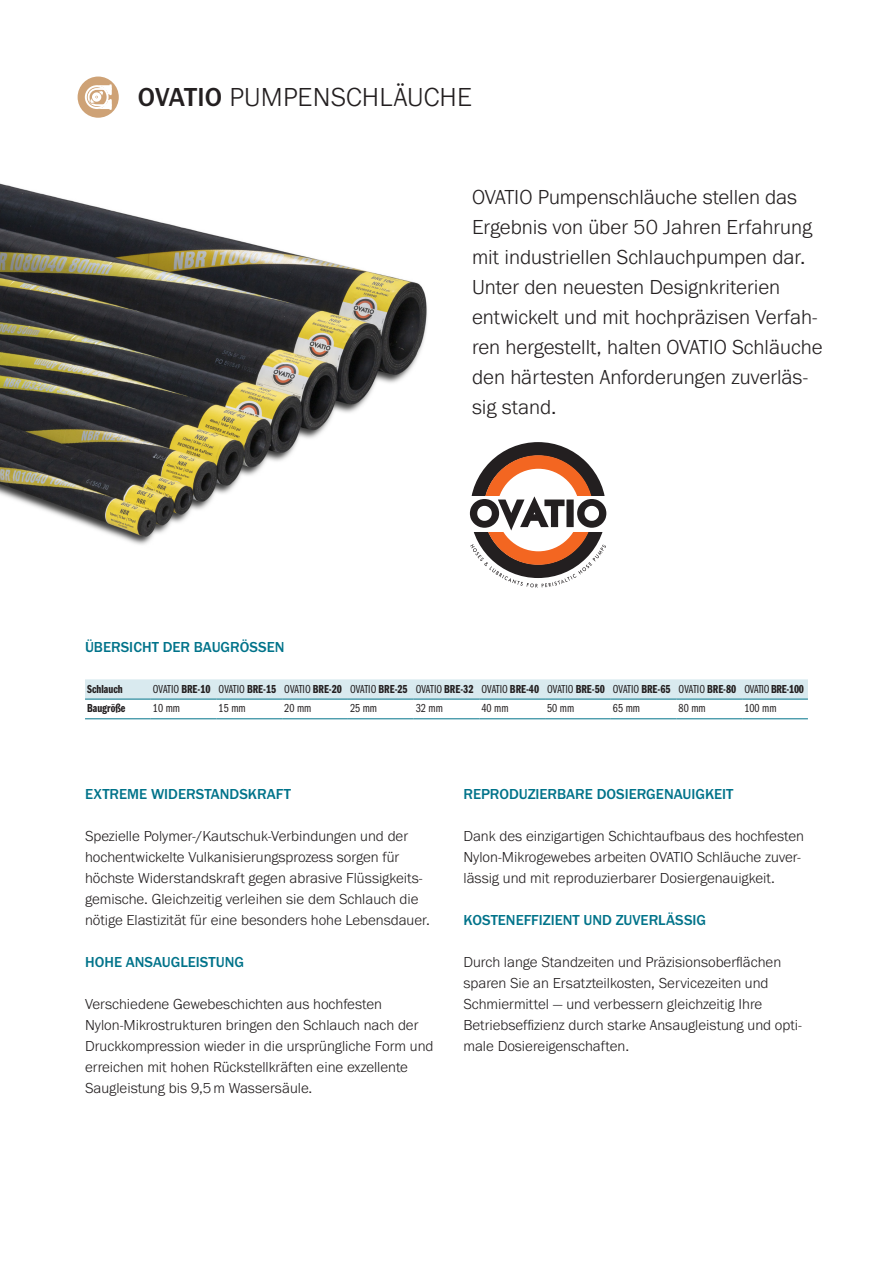
<style>
.page{position:relative;width:893px;height:1263px;background:#fff}
.page>*{position:absolute;margin:0;border:0;box-sizing:border-box;transform-origin:0 0}
.header_H1{font:300 27px "Franklin Gothic URW";letter-spacing:.01em;color:#231f20}
.fliesstext{font:300 21px/30px "Franklin Gothic URW";color:#231f20}
.fliesstext-2{font:300 15px/21px "Franklin Gothic URW";color:#231f20}
.sub_heading{font:500 15px "Franklin Gothic URW";color:#00738a}
.fliesstext-3{font:500 15px "Franklin Gothic URW";color:#00738a}
.t1{font:12px "Franklin Gothic LT Pro Bk Cm";color:#231f20}
.t2{font:12px "Franklin Gothic LT Pro Dm Cm";color:#231f20}
.s1{font-weight:500}
.s2{font-family:"Franklin Gothic LT Pro Dm Cm"}
.s3{font-family:"Franklin Gothic LT Pro Bk Cm"}
</style>
<div class="page">
<img style="left:0;top:183px;width:427px;height:362px">
<div style="left:78px;top:77px;width:41px;height:41px;background:#cea276;border-radius:21px"></div>
<svg style="left:85px;top:84px;width:27px;height:26px"></svg>
<svg style="left:470px;top:442px;width:136px;height:145px"></svg>
<svg style="left:85px;top:679px;width:723px;height:20px"></svg>
<hr style="left:85px;top:699px;width:66px;height:1px;background:#00738a">
<hr style="left:151px;top:699px;width:65px;height:1px;background:#00738a">
<hr style="left:216px;top:699px;width:66px;height:1px;background:#00738a">
<hr style="left:282px;top:699px;width:66px;height:1px;background:#00738a">
<hr style="left:348px;top:699px;width:66px;height:1px;background:#00738a">
<hr style="left:414px;top:699px;width:65px;height:1px;background:#00738a">
<hr style="left:479px;top:699px;width:66px;height:1px;background:#00738a">
<hr style="left:545px;top:699px;width:66px;height:1px;background:#00738a">
<hr style="left:611px;top:699px;width:65px;height:1px;background:#00738a">
<hr style="left:676px;top:699px;width:66px;height:1px;background:#00738a">
<hr style="left:742px;top:699px;width:66px;height:1px;background:#00738a">
<hr style="left:85px;top:718px;width:66px;height:1px;background:#00738a">
<hr style="left:151px;top:718px;width:65px;height:1px;background:#00738a">
<hr style="left:216px;top:718px;width:66px;height:1px;background:#00738a">
<hr style="left:282px;top:718px;width:66px;height:1px;background:#00738a">
<hr style="left:348px;top:718px;width:66px;height:1px;background:#00738a">
<hr style="left:414px;top:718px;width:65px;height:1px;background:#00738a">
<hr style="left:479px;top:718px;width:66px;height:1px;background:#00738a">
<hr style="left:545px;top:718px;width:66px;height:1px;background:#00738a">
<hr style="left:611px;top:718px;width:65px;height:1px;background:#00738a">
<hr style="left:676px;top:718px;width:66px;height:1px;background:#00738a">
<hr style="left:742px;top:718px;width:66px;height:1px;background:#00738a">
<p class="header_H1" style="left:138px;top:80px;width:336px"><span class="s1">OVATIO</span> PUMPENSCHLÄUCHE</p>
<p class="fliesstext" style="left:472px;top:182px;width:352px">OVATIO Pumpenschläuche stellen das Ergebnis von über 50 Jahren Erfahrung mit industriellen Schlauchpumpen dar.<br>Unter den neuesten Designkriterien entwickelt und mit hochpräzisen Verfah&shy;ren hergestellt, halten OVATIO Schläuche den härtesten Anforderungen zuverläs&shy;sig stand.</p>
<p class="fliesstext-3" style="left:85px;top:638px;width:201px">ÜBERSICHT DER BAUGRÖSSEN</p>
<p class="t2" style="left:87px;top:682px;width:37px">Schlauch</p>
<p class="t1" style="left:153px;top:682px;width:59px">OVATIO <span class="s2">BRE-10</span></p>
<p class="t1" style="left:219px;top:682px;width:59px">OVATIO <span class="s2">BRE-15</span></p>
<p class="t1" style="left:284px;top:682px;width:59px">OVATIO <span class="s2">BRE-20</span></p>
<p class="t1" style="left:350px;top:682px;width:59px">OVATIO <span class="s2">BRE-25</span></p>
<p class="t1" style="left:416px;top:682px;width:59px">OVATIO <span class="s2">BRE-32</span></p>
<p class="t1" style="left:481px;top:682px;width:59px">OVATIO <span class="s2">BRE-40</span></p>
<p class="t1" style="left:547px;top:682px;width:59px">OVATIO <span class="s2">BRE-50</span></p>
<p class="t1" style="left:613px;top:682px;width:59px">OVATIO <span class="s2">BRE-65</span></p>
<p class="t1" style="left:679px;top:682px;width:59px">OVATIO <span class="s2">BRE-80</span></p>
<p class="t2" style="left:744px;top:682px;width:61px"><span class="s3">OVATIO</span> BRE-100</p>
<p class="t2" style="left:87px;top:702px;width:40px">Baugröße</p>
<p class="t1" style="left:153px;top:702px;width:29px">10 mm</p>
<p class="t1" style="left:219px;top:702px;width:29px">15 mm</p>
<p class="t1" style="left:284px;top:702px;width:29px">20 mm</p>
<p class="t1" style="left:350px;top:702px;width:29px">25 mm</p>
<p class="t1" style="left:416px;top:702px;width:29px">32 mm</p>
<p class="t1" style="left:481px;top:702px;width:29px">40 mm</p>
<p class="t1" style="left:547px;top:702px;width:29px">50 mm</p>
<p class="t1" style="left:613px;top:702px;width:29px">65 mm</p>
<p class="t1" style="left:679px;top:702px;width:29px">80 mm</p>
<p class="t1" style="left:744px;top:702px;width:34px">100 mm</p>
<p class="sub_heading" style="left:85px;top:785px;width:208px">EXTREME WIDERSTANDSKRAFT</p>
<p class="fliesstext-2" style="left:85px;top:825px;width:346px">Spezielle Polymer-/Kautschuk-Verbindungen und der hochentwickelte Vulkanisierungsprozess sorgen für höchste Widerstandskraft gegen abrasive Flüssigkeits&shy;gemische. Gleichzeitig verleihen sie dem Schlauch die nötige Elastizität für eine besonders hohe Lebensdauer.</p>
<p class="sub_heading" style="left:85px;top:953px;width:161px">HOHE ANSAUGLEISTUNG</p>
<p class="fliesstext-2" style="left:85px;top:993px;width:350px">Verschiedene Gewebeschichten aus hochfesten Nylon-Mikrostrukturen bringen den Schlauch nach der Druckkompression wieder in die ursprüngliche Form und erreichen mit hohen Rückstellkräften eine exzellente Saugleistung bis 9,5m Wassersäule.</p>
<p class="sub_heading" style="left:463px;top:785px;width:271px">REPRODUZIERBARE DOSIERGENAUIGKEIT</p>
<p class="fliesstext-2" style="left:463px;top:825px;width:342px">Dank des einzigartigen Schichtaufbaus des hochfesten<br>Nylon-Mikrogewebes arbeiten OVATIO Schläuche zuver&shy;lässig und mit reproduzierbarer Dosiergenauigkeit.</p>
<p class="fliesstext-3" style="left:463px;top:911px;width:244px">KOSTENEFFIZIENT UND ZUVERLÄSSIG</p>
<p class="fliesstext-2" style="left:463px;top:951px;width:340px">Durch lange Standzeiten und Präzisionsoberflächen sparen Sie an Ersatzteilkosten, Servicezeiten und Schmiermittel — und verbessern gleichzeitig Ihre Betriebseffizienz durch starke Ansaugleistung und opti&shy;male Dosiereigenschaften.</p>
</div>
